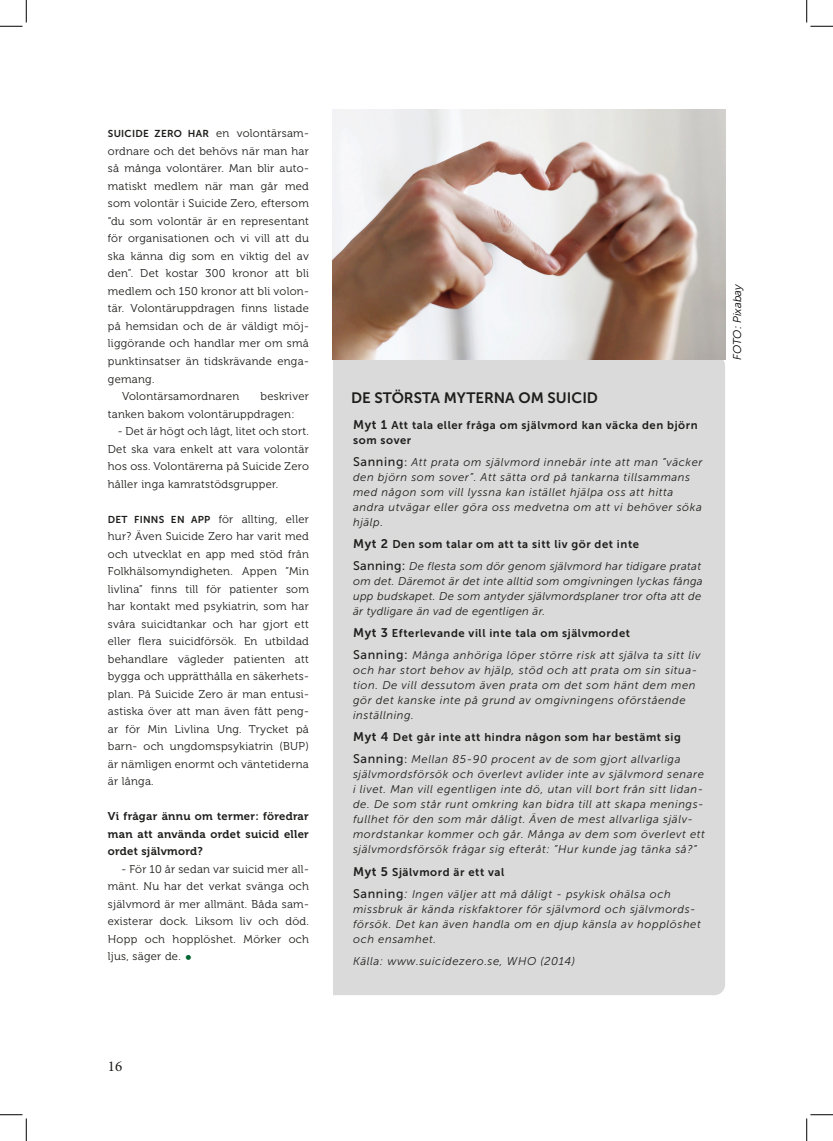
<style>
.page{position:relative;width:833px;height:1141px;background:#fff}
.page>*{position:absolute;margin:0;border:0;box-sizing:border-box;transform-origin:0 0}
.t1{font:15px "Museo Sans 700";color:#1d1d1b}
.t2{font:15px "Minion Pro";color:#1d1d1b}
.t3{font:11.25px/17.5px "Museo 300";letter-spacing:.025em;color:#1d1d1b;text-align:justify}
.t4{font:italic 11.25px/15px "Museo Sans 300";letter-spacing:.05em;color:#1d1d1b}
.t5{font:11.25px/15px "Museo Sans 700";letter-spacing:.05em;color:#1d1d1b}
.t6{font:italic 11.25px/15px "Museo Sans 300";letter-spacing:.025em;color:#1d1d1b}
.t7{font:11.25px/17.5px "Museo 700";letter-spacing:.025em;color:#1d1d1b;text-align:justify}
.t8{font:italic 11.25px "Museo Sans 300";color:#000}
.t9{font:10px "Museo Sans 700";letter-spacing:.025em;color:#1d1d1b}
.s1{font-family:"Museo 300";font-size:11.25px}
.s2{font-family:"Museo Sans 700";font-size:10px}
.s3{font-family:"Museo Sans 100";font-size:18.75px;color:#006431}
.s4{font-size:12.5px}
.s5{font-family:"Museo Sans 500";font-style:normal;font-size:12.5px}
.s6{font-family:"Museo Sans 500";font-style:normal}
</style>
<div class="page">
<div style="left:320px;top:355px;width:404px;height:640px;background:#dadada;border-radius:11px"></div>
<div style="left:309px;top:95px;width:23px;height:909px;background:#fff"></div>
<img style="left:332px;top:110px;width:392px;height:249px">
<svg style="left:0;top:0;width:27px;height:27px"></svg>
<svg style="left:0;top:1114px;width:27px;height:26px"></svg>
<svg style="left:806px;top:0;width:26px;height:27px"></svg>
<svg style="left:806px;top:1114px;width:26px;height:26px"></svg>
<p class="t9" style="left:108px;top:128px;width:202px">SUICIDE ZERO HAR <span class="s1">en volontärsam-</span></p>
<p class="t3" style="left:108px;top:142px;width:202px">ordnare och det behövs när man har så många volontärer. Man blir auto&shy;matiskt medlem när man går med som volontär i Suicide Zero, eftersom “du som volontär är en representant för organisationen och vi vill att du ska känna dig som en viktig del av den”. Det kostar 300 kronor att bli medlem och 150 kronor att bli volon&shy;tär. Volontäruppdragen finns listade på hemsidan och de är väldigt möj&shy;liggörande och handlar mer om små punktinsatser än tidskrävande enga&shy;gemang.</p>
<p class="t3" style="left:122px;top:387px;width:119px">Volontärsamordnaren</p>
<p class="t3" style="left:108px;top:387px;width:202px;text-indent:152px">beskriver tanken bakom volontäruppdragen:</p>
<p class="t3" style="left:108px;top:422px;width:202px;text-indent:10px">- Det är högt och lågt, litet och stort.<br>Det ska vara enkelt att vara volontär hos oss. Volontärerna på Suicide Zero håller inga kamratstödsgrupper.</p>
<p class="t3" style="left:108px;top:510px;width:202px"><span class="s2">DET FINNS EN APP</span> för allting, eller hur? Även Suicide Zero har varit med och utvecklat en app med stöd från Folkhälsomyndigheten. Appen ”Min livlina” finns till för patienter som har kontakt med psykiatrin, som har svåra suicidtankar och har gjort ett eller flera suicidförsök. En utbildad behandlare vägleder patienten att bygga och upprätthålla en säkerhets&shy;plan. På Suicide Zero är man entusi&shy;astiska över att man även fått peng&shy;ar för Min Livlina Ung. Trycket på barn- och ungdomspsykiatrin (BUP) är nämligen enormt och väntetiderna är långa.</p>
<p class="t7" style="left:108px;top:807px;width:202px">Vi frågar ännu om termer: föredrar man att använda ordet suicid eller ordet självmord?</p>
<p class="t3" style="left:108px;top:860px;width:202px;text-indent:13px">- För 10 år sedan var suicid mer all&shy;mänt. Nu har det verkat svänga och självmord är mer allmänt. Båda sam&shy;existerar dock. Liksom liv och död.<br>Hopp och hopplöshet. Mörker och ljus, säger de. <span class="s3">•</span></p>
<h1 class="t2" style="left:108px;top:1055px;width:16px">16</h1>
<p class="t1" style="left:351px;top:389px;width:248px">DE STÖRSTA MYTERNA OM SUICID</p>
<p class="t5" style="left:353px;top:417px;width:346px"><span class="s4">Myt 1</span> Att tala eller fråga om självmord kan väcka den björn som sover</p>
<p class="t4" style="left:353px;top:454px;width:351px"><span class="s5">Sanning</span><span class="s6">:</span> Att prata om självmord innebär inte att man ”väcker den björn som sover”. Att sätta ord på tankarna tillsammans med någon som vill lyssna kan istället hjälpa oss att hitta andra utvägar eller göra oss medvetna om att vi behöver söka hjälp.</p>
<p class="t5" style="left:353px;top:536px;width:287px"><span class="s4">Myt 2</span> Den som talar om att ta sitt liv gör det inte</p>
<p class="t6" style="left:353px;top:558px;width:351px"><span class="s5">Sanning:</span> De flesta som dör genom självmord har tidigare pratat om det. Däremot är det inte alltid som omgivningen lyckas fånga upp budskapet. De som antyder självmordsplaner tror ofta att de är tydligare än vad de egentligen är.</p>
<p class="t5" style="left:353px;top:625px;width:278px"><span class="s4">Myt 3</span> Efterlevande vill inte tala om självmordet</p>
<p class="t4" style="left:353px;top:647px;width:348px"><span class="s5">Sanning:</span> Många anhöriga löper större risk att själva ta sitt liv och har stort behov av hjälp, stöd och att prata om sin situa&shy;tion. De vill dessutom även prata om det som hänt dem men gör det kanske inte på grund av omgivningens oförstående inställning.</p>
<p class="t5" style="left:353px;top:729px;width:329px"><span class="s4">Myt 4</span> Det går inte att hindra någon som har bestämt sig</p>
<p class="t4" style="left:353px;top:752px;width:353px"><span class="s5">Sanning</span><span class="s6">:</span> Mellan 85-90 procent av de som gjort allvarliga självmordsförsök och överlevt avlider inte av självmord senare i livet. Man vill egentligen inte dö, utan vill bort från sitt lidan&shy;de. De som står runt omkring kan bidra till att skapa menings&shy;fullhet för den som mår dåligt. Även de mest allvarliga själv&shy;mordstankar kommer och går. Många av dem som överlevt ett självmordsförsök frågar sig efteråt: ”Hur kunde jag tänka så?”</p>
<p class="t5" style="left:353px;top:864px;width:153px"><span class="s4">Myt 5</span> Självmord är ett val</p>
<p class="t4" style="left:353px;top:886px;width:349px"><span class="s5">Sanning</span><span class="s4">:</span> Ingen väljer att må dåligt - psykisk ohälsa och missbruk är kända riskfaktorer för självmord och självmords&shy;försök. Det kan även handla om en djup känsla av hopplöshet och ensamhet.</p>
<p class="t4" style="left:353px;top:953px;width:223px">Källa: www.suicidezero.se, WHO (2014)</p>
<p class="t8" style="left:730px;top:360px;width:77px;rotate:-90deg">FOTO: Pixabay</p>
</div>
